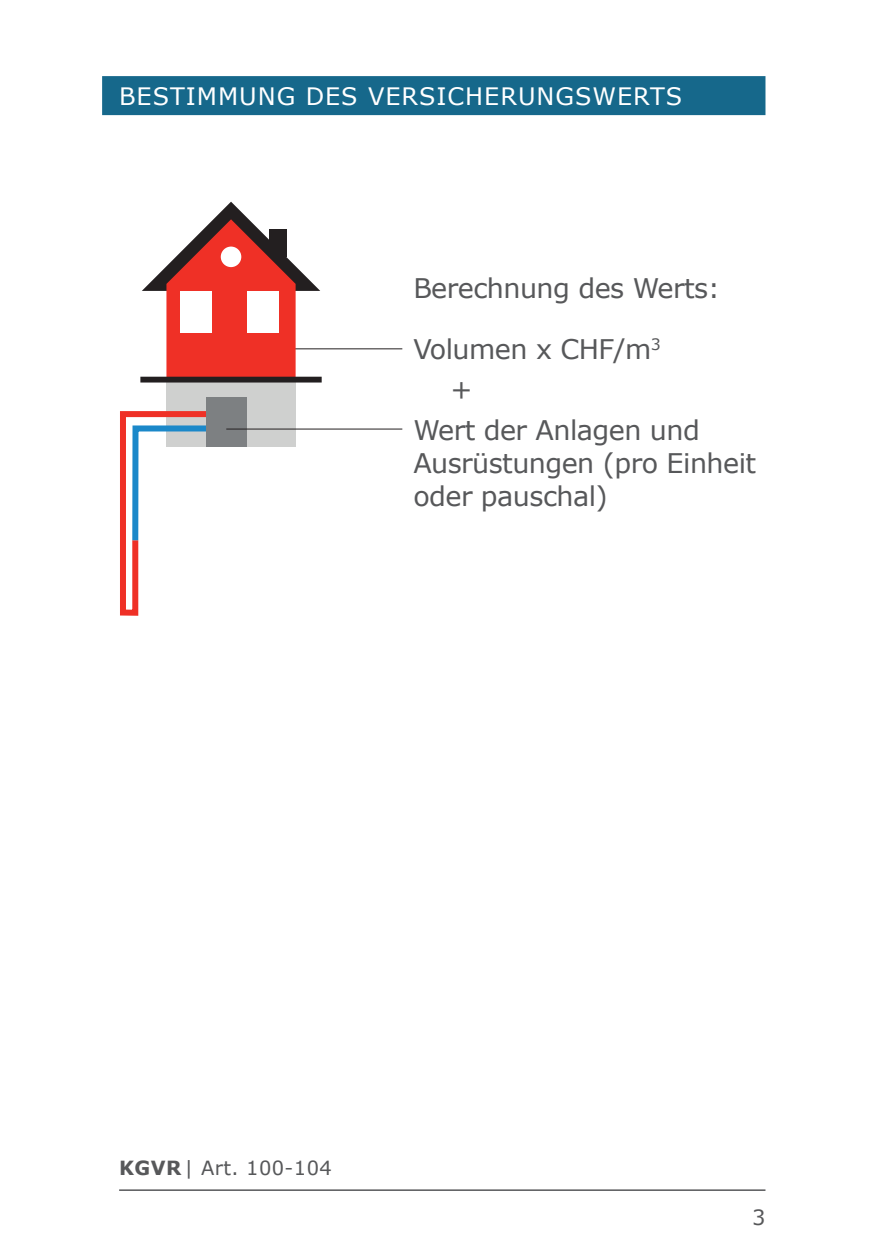
<style>
.page{position:relative;width:893px;height:1259px;background:#fff}
.page>*{position:absolute;margin:0;border:0;box-sizing:border-box;transform-origin:0 0}
.t1{font:27px/33px "Verdana";letter-spacing:-.02em;color:#57585a}
.t2{font:24px "Verdana";letter-spacing:.04em;color:#fff}
.t3{font:21px "Verdana";color:#57585a}
.t4{font:19.5px "Verdana";letter-spacing:.02em;color:#57585a}
.s1{font-weight:700}
</style>
<div class="page">
<hr style="left:291px;top:348px;width:111px;height:1px;background:#231f20">
<hr style="left:119px;top:1189px;width:646px;height:2px;background:#57585a">
<div style="left:102px;top:76px;width:663px;height:39px;background:#16688b"></div>
<svg style="left:142px;top:202px;width:178px;height:175px"></svg>
<div style="left:180px;top:291px;width:31px;height:41px;background:#fff"></div>
<div style="left:248px;top:291px;width:31px;height:41px;background:#fff"></div>
<div style="left:221px;top:246px;width:20px;height:21px;background:#fff;border-radius:50%"></div>
<div style="left:269px;top:229px;width:18px;height:28px;background:#231f20"></div>
<div style="left:166px;top:380px;width:130px;height:67px;background:#cfd0cf"></div>
<svg style="left:120px;top:408px;width:87px;height:208px"></svg>
<div style="left:140px;top:377px;width:182px;height:5px;background:#231f20"></div>
<div style="left:207px;top:397px;width:40px;height:50px;background:#7d8082"></div>
<hr style="left:226px;top:428px;width:176px;height:1px;background:#231f20">
<p class="t2" style="left:119px;top:81px;width:565px">BESTIMMUNG DES VERSICHERUNGSWERTS</p>
<p class="t1" style="left:413px;top:272px;width:308px">Berechnung des Werts:</p>
<p class="t1" style="left:413px;top:333px;width:249px">Volumen x CHF/m<sup>3</sup></p>
<p class="t1" style="left:450px;top:373px;width:24px">+</p>
<p class="t1" style="left:413px;top:414px;width:344px">Wert der Anlagen und<br>Ausrüstungen (pro Einheit oder pauschal)</p>
<p class="t4" style="left:119px;top:1155px;width:214px"><span class="s1">KGVR</span> | Art. 100-104</p>
<p class="t3" style="left:752px;top:1204px;width:15px">3</p>
</div>
